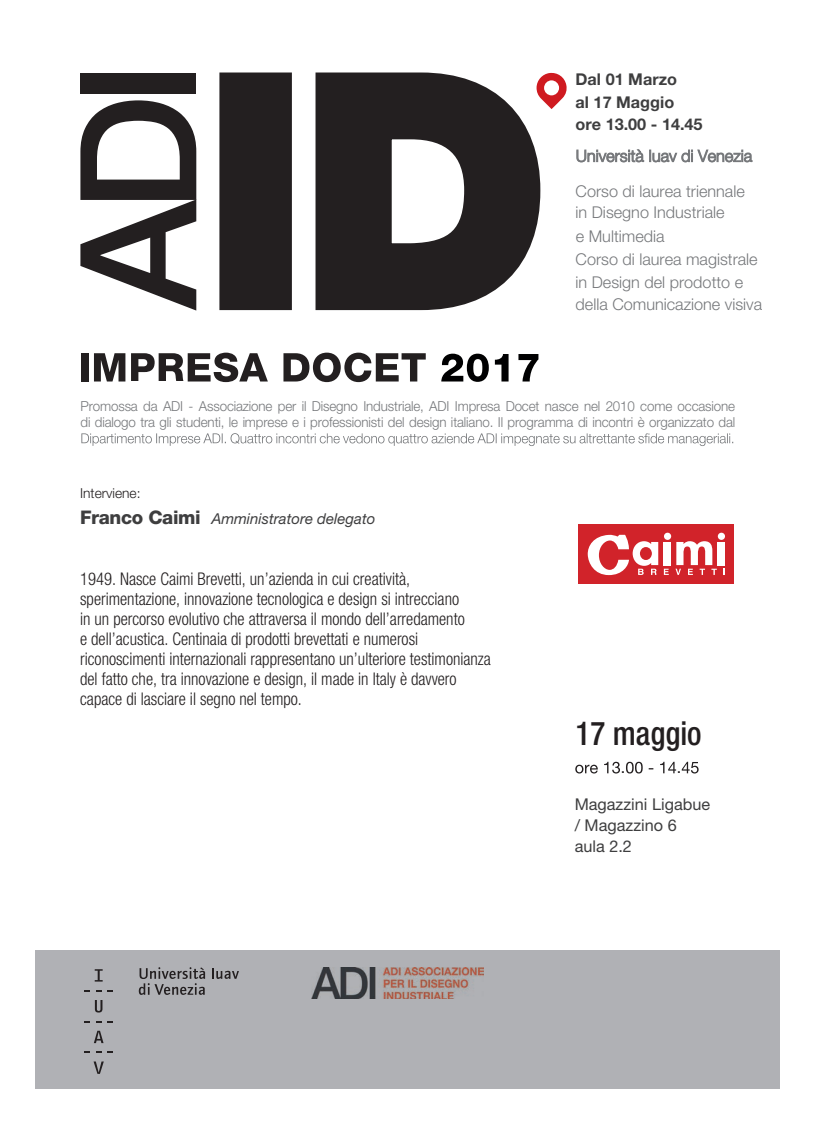
<style>
.page{position:relative;width:815px;height:1124px;background:#fff}
.page>*{position:absolute;margin:0;border:0;box-sizing:border-box;transform-origin:0 0}
.t1{font:500 condensed 32.75px "Helvetica Neue LT Std";color:#231f20;scale:.95 1}
.t2{font:300 condensed 17.5px/20px "Helvetica Neue LT Std";color:#231f20;scale:.95 1}
.t3{font:300 16.25px/22.8px "Helvetica Neue LT Std";color:#76787b}
.t4{font:16.25px/21px "Helvetica Neue LT Std";color:#3e3e3f}
.t5{font:700 16.25px/22.5px "Helvetica Neue LT Std";color:#3e3e3f}
.t6{font:16.25px "Helvetica Neue LT Std";color:#231f20}
.t7{font:italic 15px "Helvetica Neue LT Std";color:#3e3e3f}
.t8{font:300 13.75px/16.2px "Helvetica Neue LT Std";letter-spacing:-.01em;color:#76787b}
.t9{font:300 13.75px "Helvetica Neue LT Std";color:#231f20}
.s1{font-weight:800;font-style:normal;font-size:18.75px}
</style>
<div class="page">
<svg style="left:81px;top:433px;width:652px;height:13px"></svg>
<svg style="left:575px;top:761px;width:45px;height:12px"></svg>
<svg style="left:626px;top:761px;width:50px;height:12px"></svg>
<svg style="left:682px;top:761px;width:17px;height:12px"></svg>
<div style="left:81px;top:353px;width:7px;height:28px;background:#231f20"></div>
<svg style="left:94px;top:353px;width:31px;height:28px"></svg>
<svg style="left:131px;top:352px;width:137px;height:30px"></svg>
<svg style="left:283px;top:352px;width:143px;height:30px"></svg>
<svg style="left:441px;top:353px;width:48px;height:29px"></svg>
<svg style="left:495px;top:354px;width:14px;height:27px"></svg>
<svg style="left:518px;top:354px;width:20px;height:27px"></svg>
<div style="left:228px;top:81px;width:55px;height:220px;background:#231f20"></div>
<div style="left:219px;top:72px;width:73px;height:238px;border:18px solid #231f20"></div>
<svg style="left:315px;top:72px;width:226px;height:239px"></svg>
<div style="left:80px;top:73px;width:116px;height:21px;background:#231f20"></div>
<svg style="left:80px;top:100px;width:116px;height:210px"></svg>
<div style="left:35px;top:949px;width:745px;height:139px;background:#b0b1b5"></div>
<img style="left:311px;top:967px;width:173px;height:31px">
<svg style="left:536px;top:72px;width:31px;height:37px"></svg>
<svg style="left:576px;top:149px;width:177px;height:14px"></svg>
<svg style="left:95px;top:969px;width:8px;height:12px"></svg>
<svg style="left:96px;top:990px;width:17px;height:1px"></svg>
<svg style="left:95px;top:1000px;width:7px;height:12px"></svg>
<svg style="left:96px;top:1021px;width:17px;height:1px"></svg>
<svg style="left:94px;top:1030px;width:10px;height:12px"></svg>
<svg style="left:84px;top:1051px;width:6px;height:2px"></svg>
<svg style="left:96px;top:1051px;width:17px;height:2px"></svg>
<svg style="left:94px;top:1061px;width:10px;height:12px"></svg>
<svg style="left:212px;top:968px;width:27px;height:10px"></svg>
<svg style="left:139px;top:967px;width:66px;height:27px"></svg>
<div style="left:579px;top:524px;width:155px;height:59px;background:#d1232a"></div>
<div style="left:664px;top:542px;width:7px;height:23px;background:#fff"></div>
<div style="left:664px;top:532px;width:7px;height:8px;background:#fff;border-radius:50%"></div>
<div style="left:718px;top:542px;width:7px;height:23px;background:#fff"></div>
<div style="left:718px;top:532px;width:7px;height:8px;background:#fff;border-radius:50%"></div>
<svg style="left:587px;top:534px;width:71px;height:41px"></svg>
<svg style="left:664px;top:568px;width:5px;height:7px"></svg>
<svg style="left:675px;top:541px;width:42px;height:34px"></svg>
<p class="t5" style="left:576px;top:68px;width:129px">Dal 01 Marzo<br>al 17 Maggio ore 13.00 - 14.45</p>
<p class="t3" style="left:576px;top:180px;width:171px;line-height:21.6px">Corso di laurea triennale in Disegno Industriale</p>
<p class="t3" style="left:576px;top:224px;width:188px">e Multimedia<br>Corso di laurea magistrale in Design del prodotto e della Comunicazione visiva</p>
<p class="t8" style="left:80px;top:397px;width:656px">Promossa da ADI - Associazione per il Disegno Industriale, ADI Impresa Docet nasce nel 2010 come occasione di dialogo tra gli studenti, le imprese e i professionisti del design italiano. Il programma di incontri è organizzato dal</p>
<p class="t9" style="left:80px;top:484px;width:62px">Interviene:</p>
<p class="t7" style="left:80px;top:510px;width:297px"><span class="s1">Franco Caimi</span> Amministratore delegato</p>
<p class="t2" style="left:80px;top:568px;width:434px">1949. Nasce Caimi Brevetti, un’azienda in cui creatività, sperimentazione, innovazione tecnologica e design si intrecciano<br>in un percorso evolutivo che attraversa il mondo dell’arredamento<br>e dell’acustica. Centinaia di prodotti brevettati e numerosi riconoscimenti internazionali rappresentano un’ulteriore testimonianza del fatto che, tra innovazione e design, il made in Italy è davvero capace di lasciare il segno nel tempo.</p>
<h1 class="t1" style="left:575px;top:714px;width:134px">17 maggio</h1>
<p class="t6" style="left:621px;top:757px;width:6px">.</p>
<p class="t6" style="left:677px;top:757px;width:6px">.</p>
<p class="t4" style="left:575px;top:793px;width:137px">Magazzini Ligabue / Magazzino 6 aula 2.2</p>
</div>
